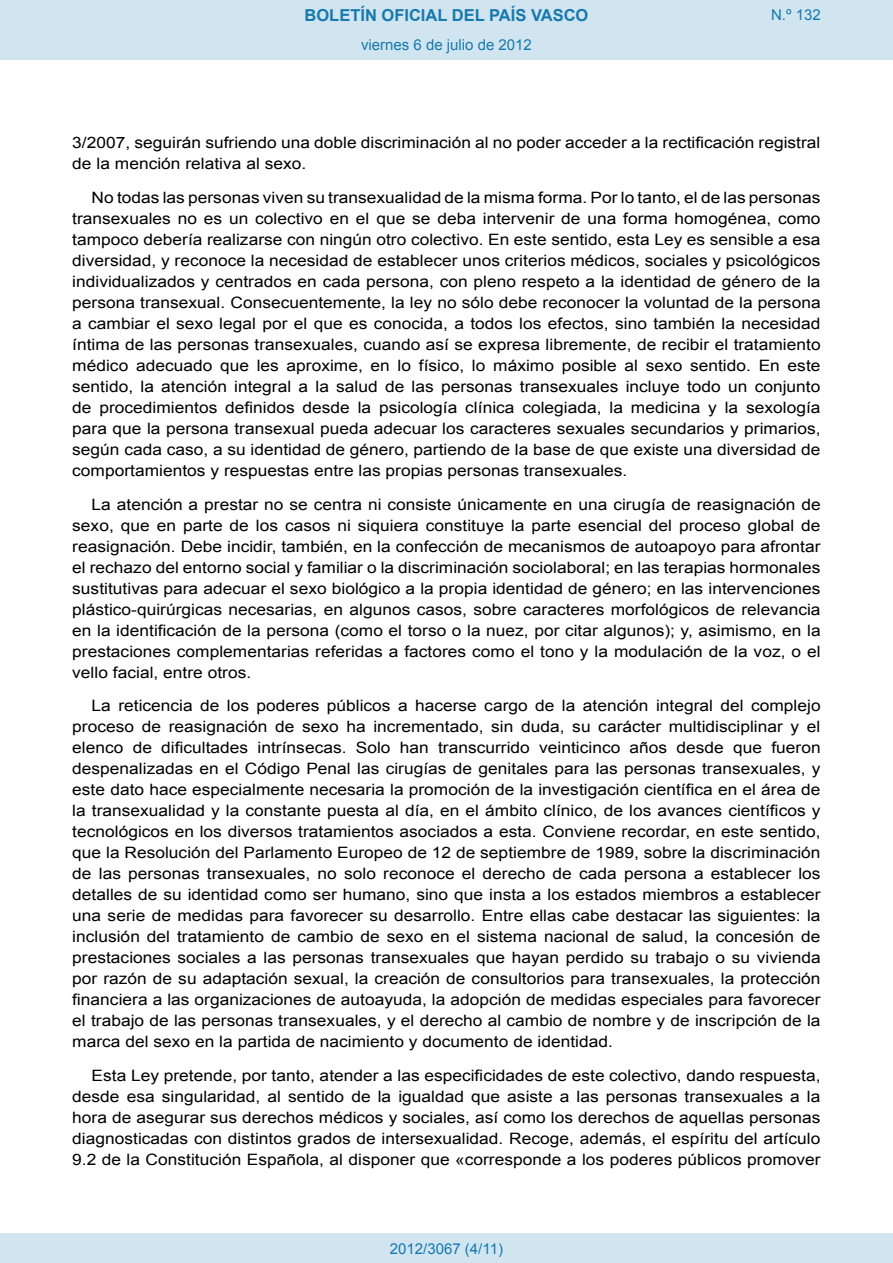
<style>
.page{position:relative;width:893px;height:1263px;background:#fff}
.page>*{position:absolute;margin:0;border:0;box-sizing:border-box;transform-origin:0 0}
.t1{font:700 16.5px "Arial";color:#1879ad}
.BOPVDetalle{font:15.6px/21px "Arial";color:#000;text-align:justify;scale:1.11 1}
.Paginacion_Centro{font:15px "Arial";color:#1879ad}
</style>
<div class="page">
<div style="left:0;top:0;width:893px;height:60px;background:#d0e5f0"></div>
<div style="left:0;top:1233px;width:893px;height:30px;background:#d0e5f0"></div>
<p class="t1" style="left:305px;top:4px;width:285px">BOLETÍN OFICIAL DEL PAÍS VASCO</p>
<p class="Paginacion_Centro" style="left:361px;top:35px;width:172px">viernes 6 de julio de 2012</p>
<p class="Paginacion_Centro" style="left:771px;top:5px;width:51px">N.º 132</p>
<p class="BOPVDetalle" style="left:72px;top:132px;width:675px">3/2007, seguirán sufriendo una doble discriminación al no poder acceder a la rectificación registral de la mención relativa al sexo.</p>
<p class="BOPVDetalle" style="left:72px;top:187px;width:676px;text-indent:19px">No todas las personas viven su transexualidad de la misma forma. Por lo tanto, el de las personas transexuales no es un colectivo en el que se deba intervenir de una forma homogénea, como tampoco debería realizarse con ningún otro colectivo. En este sentido, esta Ley es sensible a esa diversidad, y reconoce la necesidad de establecer unos criterios médicos, sociales y psicológicos individualizados y centrados en cada persona, con pleno respeto a la identidad de género de la persona transexual. Consecuentemente, la ley no sólo debe reconocer la voluntad de la persona a cambiar el sexo legal por el que es conocida, a todos los efectos, sino también la necesidad íntima de las personas transexuales, cuando así se expresa libremente, de recibir el tratamiento médico adecuado que les aproxime, en lo físico, lo máximo posible al sexo sentido. En este sentido, la atención integral a la salud de las personas transexuales incluye todo un conjunto de procedimientos definidos desde la psicología clínica colegiada, la medicina y la sexología para que la persona transexual pueda adecuar los caracteres sexuales secundarios y primarios, según cada caso, a su identidad de género, partiendo de la base de que existe una diversidad de comportamientos y respuestas entre las propias personas transexuales.</p>
<p class="BOPVDetalle" style="left:72px;top:494px;width:676px;text-indent:19px">La atención a prestar no se centra ni consiste únicamente en una cirugía de reasignación de sexo, que en parte de los casos ni siquiera constituye la parte esencial del proceso global de reasignación. Debe incidir, también, en la confección de mecanismos de autoapoyo para afrontar el rechazo del entorno social y familiar o la discriminación sociolaboral; en las terapias hormonales sustitutivas para adecuar el sexo biológico a la propia identidad de género; en las intervenciones plástico-quirúrgicas necesarias, en algunos casos, sobre caracteres morfológicos de relevancia en la identificación de la persona (como el torso o la nuez, por citar algunos); y, asimismo, en la prestaciones complementarias referidas a factores como el tono y la modulación de la voz, o el vello facial, entre otros.</p>
<p class="BOPVDetalle" style="left:72px;top:696px;width:676px;text-indent:19px">La reticencia de los poderes públicos a hacerse cargo de la atención integral del complejo proceso de reasignación de sexo ha incrementado, sin duda, su carácter multidisciplinar y el elenco de dificultades intrínsecas. Solo han transcurrido veinticinco años desde que fueron despenalizadas en el Código Penal las cirugías de genitales para las personas transexuales, y este dato hace especialmente necesaria la promoción de la investigación científica en el área de la transexualidad y la constante puesta al día, en el ámbito clínico, de los avances científicos y tecnológicos en los diversos tratamientos asociados a esta. Conviene recordar, en este sentido, que la Resolución del Parlamento Europeo de 12 de septiembre de 1989, sobre la discriminación de las personas transexuales, no solo reconoce el derecho de cada persona a establecer los detalles de su identidad como ser humano, sino que insta a los estados miembros a establecer una serie de medidas para favorecer su desarrollo. Entre ellas cabe destacar las siguientes: la inclusión del tratamiento de cambio de sexo en el sistema nacional de salud, la concesión de prestaciones sociales a las personas transexuales que hayan perdido su trabajo o su vivienda por razón de su adaptación sexual, la creación de consultorios para transexuales, la protección financiera a las organizaciones de autoayuda, la adopción de medidas especiales para favorecer el trabajo de las personas transexuales, y el derecho al cambio de nombre y de inscripción de la marca del sexo en la partida de nacimiento y documento de identidad.</p>
<p class="BOPVDetalle" style="left:72px;top:1065px;width:676px;text-indent:19px">Esta Ley pretende, por tanto, atender a las especificidades de este colectivo, dando respuesta, desde esa singularidad, al sentido de la igualdad que asiste a las personas transexuales a la hora de asegurar sus derechos médicos y sociales, así como los derechos de aquellas personas diagnosticadas con distintos grados de intersexualidad. Recoge, además, el espíritu del artículo 9.2 de la Constitución Española, al disponer que «corresponde a los poderes públicos promover</p>
<p class="Paginacion_Centro" style="left:390px;top:1238px;width:115px">2012/3067 (4/11)</p>
</div>
